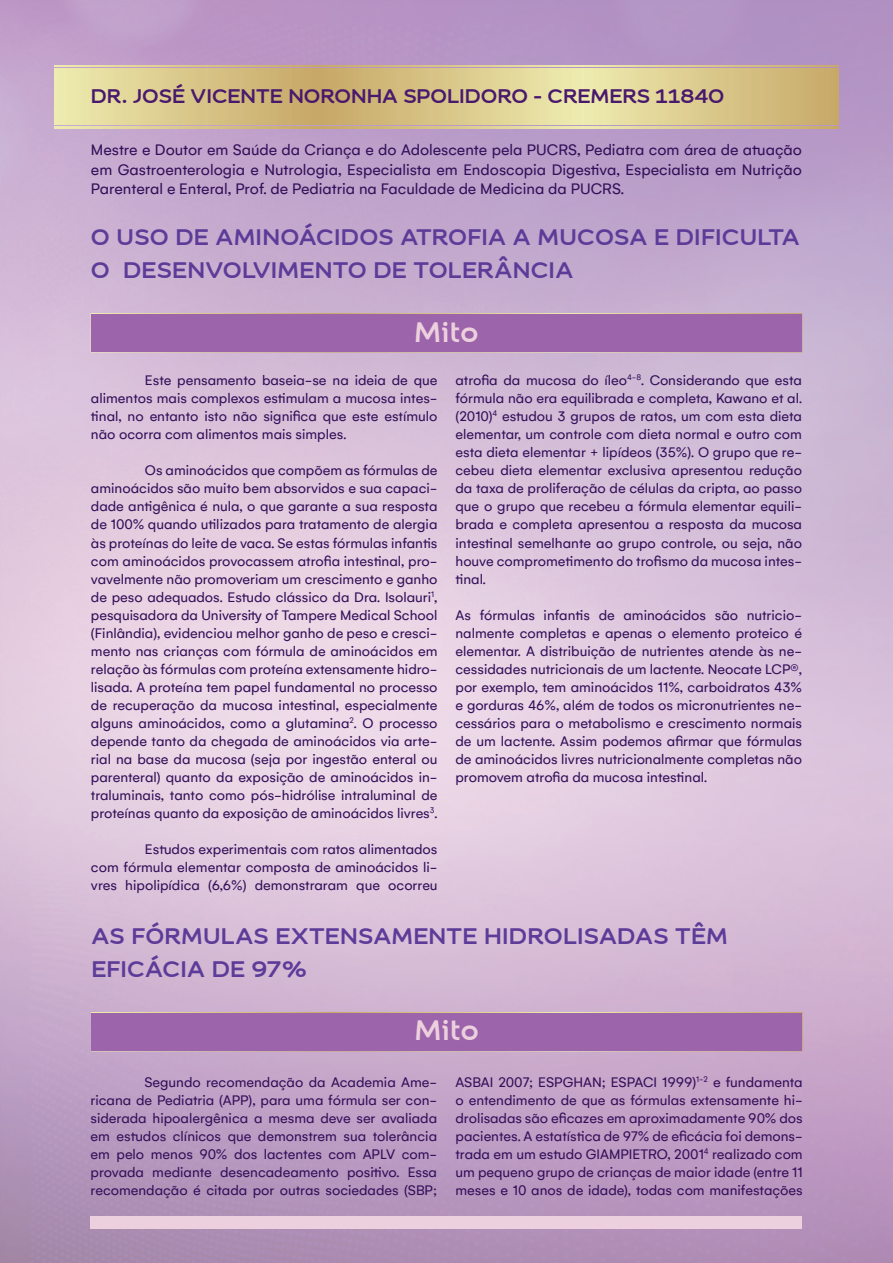
<style>
.page{position:relative;width:893px;height:1263px;background:#fff}
.page>*{position:absolute;margin:0;border:0;box-sizing:border-box;transform-origin:0 0}
.t1{font:700 30px "Colour Sans";letter-spacing:.01em;color:#edd0de}
.t2{font:700 24px/33px "Colour Sans";letter-spacing:.01em;color:#5c3c98}
.t3{font:700 21px "Colour Sans";color:#49196d}
.t4{font:16.5px/19.8px "Gelion";color:#330f59;text-align:justify}
.t5{font:15px/18px "Gelion";color:#330f59;text-align:justify}
</style>
<div class="page">
<img style="left:0;top:0;width:893px;height:1263px">
<div style="left:91px;top:313px;width:711px;height:39px;background:#9c64aa"></div>
<div style="left:91px;top:1012px;width:712px;height:39px;background:#9c64aa"></div>
<svg style="left:54px;top:69px;width:785px;height:55px"></svg>
<svg style="left:54px;top:65px;width:785px;height:1px"></svg>
<svg style="left:54px;top:127px;width:785px;height:1px"></svg>
<div style="left:91px;top:1216px;width:711px;height:13px;background:#edd0de"></div>
<h3 class="t3" style="left:91px;top:83px;width:635px">DR. JOSÉ VICENTE NORONHA SPOLIDORO - CREMERS 11840</h3>
<p class="t4" style="left:91px;top:139px;width:713px">Mestre e Doutor em Saúde da Criança e do Adolescente pela PUCRS, Pediatra com área de atuação em Gastroenterologia e Nutrologia, Especialista em Endoscopia Digestiva, Especialista em Nutrição Parenteral e Enteral, Prof. de Pediatria na Faculdade de Medicina da PUCRS.</p>
<h2 class="t2" style="left:91px;top:221px;width:710px">O USO DE AMINOÁCIDOS ATROFIA A MUCOSA E DIFICULTA<br>O DESENVOLVIMENTO DE TOLERÂNCIA</h2>
<h1 class="t1" style="left:414px;top:314px;width:66px">Mito</h1>
<p class="t5" style="left:91px;top:371px;width:348px;text-indent:54px">Este pensamento baseia-se na ideia de que alimentos mais complexos estimulam a mucosa intes&shy;tinal, no entanto isto não significa que este estímulo não ocorra com alimentos mais simples.</p>
<p class="t5" style="left:91px;top:461px;width:348px;text-indent:54px">Os aminoácidos que compõem as fórmulas de aminoácidos são muito bem absorvidos e sua capaci&shy;dade antigênica é nula, o que garante a sua resposta de 100% quando utilizados para tratamento de alergia às proteínas do leite de vaca. Se estas fórmulas infantis com aminoácidos provocassem atrofia intestinal, pro&shy;vavelmente não promoveriam um crescimento e ganho de peso adequados. Estudo clássico da Dra. Isolauri<sup>1</sup>, pesquisadora da University of Tampere Medical School (Finlândia), evidenciou melhor ganho de peso e cresci&shy;mento nas crianças com fórmula de aminoácidos em relação às fórmulas com proteína extensamente hidro&shy;lisada. A proteína tem papel fundamental no processo de recuperação da mucosa intestinal, especialmente alguns aminoácidos, como a glutamina<sup>2</sup>. O processo depende tanto da chegada de aminoácidos via arte&shy;rial na base da mucosa (seja por ingestão enteral ou parenteral) quanto da exposição de aminoácidos in&shy;traluminais, tanto como pós-hidrólise intraluminal de proteínas quanto da exposição de aminoácidos livres<sup>3</sup>.</p>
<p class="t5" style="left:91px;top:839px;width:348px;text-indent:54px">Estudos experimentais com ratos alimentados com fórmula elementar composta de aminoácidos li&shy;vres hipolipídica (6,6%) demonstraram que ocorreu</p>
<p class="t5" style="left:455px;top:371px;width:348px">atrofia da mucosa do íleo<sup>4-8</sup>. Considerando que esta fórmula não era equilibrada e completa, Kawano et al. (2010)<sup>4</sup> estudou 3 grupos de ratos, um com esta dieta elementar, um controle com dieta normal e outro com esta dieta elementar + lipídeos (35%). O grupo que re&shy;cebeu dieta elementar exclusiva apresentou redução da taxa de proliferação de células da cripta, ao passo que o grupo que recebeu a fórmula elementar equili&shy;brada e completa apresentou a resposta da mucosa intestinal semelhante ao grupo controle, ou seja, não houve comprometimento do trofismo da mucosa intes&shy;tinal.</p>
<p class="t5" style="left:455px;top:605px;width:348px">As fórmulas infantis de aminoácidos são nutricio&shy;nalmente completas e apenas o elemento proteico é elementar. A distribuição de nutrientes atende às ne&shy;cessidades nutricionais de um lactente. Neocate LCP®, por exemplo, tem aminoácidos 11%, carboidratos 43% e gorduras 46%, além de todos os micronutrientes ne&shy;cessários para o metabolismo e crescimento normais de um lactente. Assim podemos afirmar que fórmulas de aminoácidos livres nutricionalmente completas não promovem atrofia da mucosa intestinal.</p>
<h2 class="t2" style="left:91px;top:920px;width:638px">AS FÓRMULAS EXTENSAMENTE HIDROLISADAS TÊM<br>EFICÁCIA DE 97%</h2>
<h1 class="t1" style="left:415px;top:1013px;width:66px">Mito</h1>
<p class="t5" style="left:91px;top:1073px;width:348px;text-indent:54px">Segundo recomendação da Academia Ame&shy;ricana de Pediatria (APP), para uma fórmula ser con&shy;siderada hipoalergênica a mesma deve ser avaliada em estudos clínicos que demonstrem sua tolerância em pelo menos 90% dos lactentes com APLV com&shy;provada mediante desencadeamento positivo. Essa recomendação é citada por outras sociedades (SBP;</p>
<p class="t5" style="left:455px;top:1073px;width:349px">ASBAI 2007; ESPGHAN; ESPACI 1999)<sup>1-2</sup> e fundamenta o entendimento de que as fórmulas extensamente hi&shy;drolisadas são eficazes em aproximadamente 90% dos pacientes. A estatística de 97% de eficácia foi demons&shy;trada em um estudo GIAMPIETRO, 2001<sup>4</sup> realizado com um pequeno grupo de crianças de maior idade (entre 11 meses e 10 anos de idade), todas com manifestações</p>
</div>
